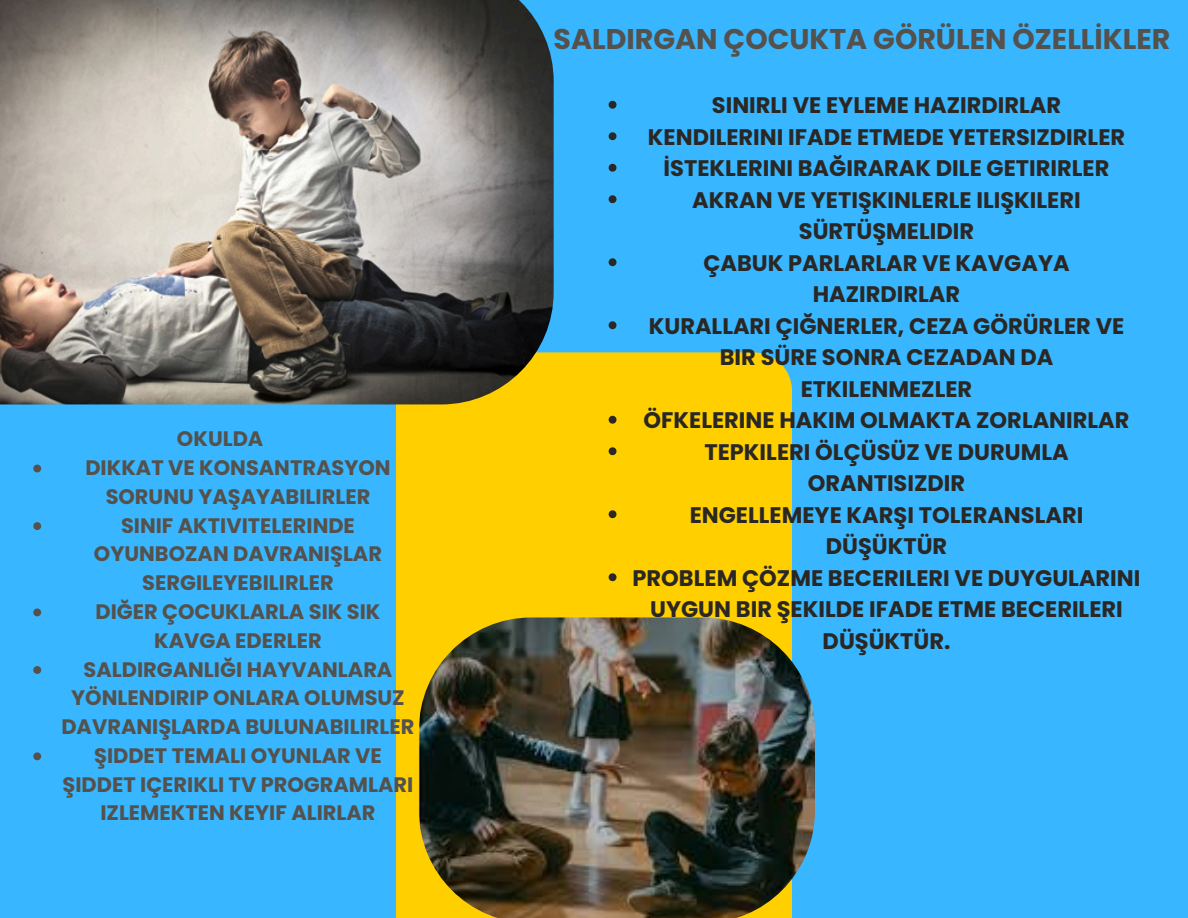
<style>
.page{position:relative;width:1188px;height:918px;background:#38b6ff}
.page>*{position:absolute;margin:0;border:0;box-sizing:border-box;transform-origin:0 0}
.t1{font:700 28.5px "Poppins";color:#55514c}
.t2{font:700 22.5px/31.5px "Poppins";color:#2a2724;text-align:center}
.t3{font:700 21px/28.8px "Poppins";color:#55514c;text-align:center}
</style>
<div class="page">
<div style="left:396px;top:352px;width:396px;height:566px;background:#ffcf00"></div>
<img style="left:0;top:0;width:554px;height:404px">
<img style="left:419px;top:617px;width:396px;height:301px">
<svg style="left:609px;top:101px;width:7px;height:8px"></svg>
<svg style="left:609px;top:132px;width:7px;height:8px"></svg>
<svg style="left:609px;top:164px;width:7px;height:8px"></svg>
<svg style="left:609px;top:195px;width:7px;height:8px"></svg>
<svg style="left:609px;top:258px;width:7px;height:8px"></svg>
<svg style="left:609px;top:321px;width:7px;height:8px"></svg>
<svg style="left:609px;top:416px;width:7px;height:8px"></svg>
<svg style="left:609px;top:447px;width:7px;height:8px"></svg>
<svg style="left:609px;top:510px;width:7px;height:8px"></svg>
<svg style="left:609px;top:573px;width:7px;height:8px"></svg>
<svg style="left:33px;top:465px;width:8px;height:7px"></svg>
<svg style="left:33px;top:522px;width:8px;height:8px"></svg>
<svg style="left:33px;top:609px;width:8px;height:7px"></svg>
<svg style="left:33px;top:666px;width:8px;height:8px"></svg>
<svg style="left:33px;top:752px;width:8px;height:8px"></svg>
<p class="t3" style="left:177px;top:425px;width:88px">OKULDA</p>
<p class="t3" style="left:85px;top:453px;width:307px">DIKKAT VE KONSANTRASYON<br>SORUNU YAŞAYABILIRLER</p>
<p class="t3" style="left:94px;top:511px;width:290px">SINIF AKTIVITELERINDE<br>OYUNBOZAN DAVRANIŞLAR<br>SERGILEYEBILIRLER</p>
<p class="t3" style="left:95px;top:597px;width:287px">DIĞER ÇOCUKLARLA SIK SIK<br>KAVGA EDERLER</p>
<p class="t3" style="left:61px;top:655px;width:355px">SALDIRGANLIĞI HAYVANLARA<br>YÖNLENDIRIP ONLARA OLUMSUZ<br>DAVRANIŞLARDA BULUNABILIRLER</p>
<p class="t3" style="left:63px;top:741px;width:352px">ŞIDDET TEMALI OYUNLAR VE<br>ŞIDDET IÇERIKLI TV PROGRAMLARI<br>IZLEMEKTEN KEYIF ALIRLAR</p>
<h2 class="t1" style="left:554px;top:19px;width:618px">SALDIRGAN ÇOCUKTA GÖRÜLEN ÖZELLİKLER</h2>
<p class="t2" style="left:712px;top:90px;width:351px">SINIRLI VE EYLEME HAZIRDIRLAR</p>
<p class="t2" style="left:648px;top:121px;width:479px">KENDILERINI IFADE ETMEDE YETERSIZDIRLER</p>
<p class="t2" style="left:664px;top:153px;width:447px">İSTEKLERINI BAĞIRARAK DILE GETIRIRLER</p>
<p class="t2" style="left:692px;top:184px;width:390px">AKRAN VE YETIŞKINLERLE ILIŞKILERI<br>SÜRTÜŞMELIDIR</p>
<p class="t2" style="left:703px;top:247px;width:368px">ÇABUK PARLARLAR VE KAVGAYA<br>HAZIRDIRLAR</p>
<p class="t2" style="left:649px;top:310px;width:477px">KURALLARI ÇIĞNERLER, CEZA GÖRÜRLER VE<br>BIR SÜRE SONRA CEZADAN DA<br>ETKILENMEZLER</p>
<p class="t2" style="left:644px;top:405px;width:487px">ÖFKELERINE HAKIM OLMAKTA ZORLANIRLAR</p>
<p class="t2" style="left:704px;top:436px;width:366px">TEPKILERI ÖLÇÜSÜZ VE DURUMLA<br>ORANTISIZDIR</p>
<p class="t2" style="left:690px;top:499px;width:395px">ENGELLEMEYE KARŞI TOLERANSLARI<br>DÜŞÜKTÜR</p>
<p class="t2" style="left:633px;top:562px;width:509px">PROBLEM ÇÖZME BECERILERI VE DUYGULARINI<br>UYGUN BIR ŞEKILDE IFADE ETME BECERILERI<br>DÜŞÜKTÜR.</p>
</div>
